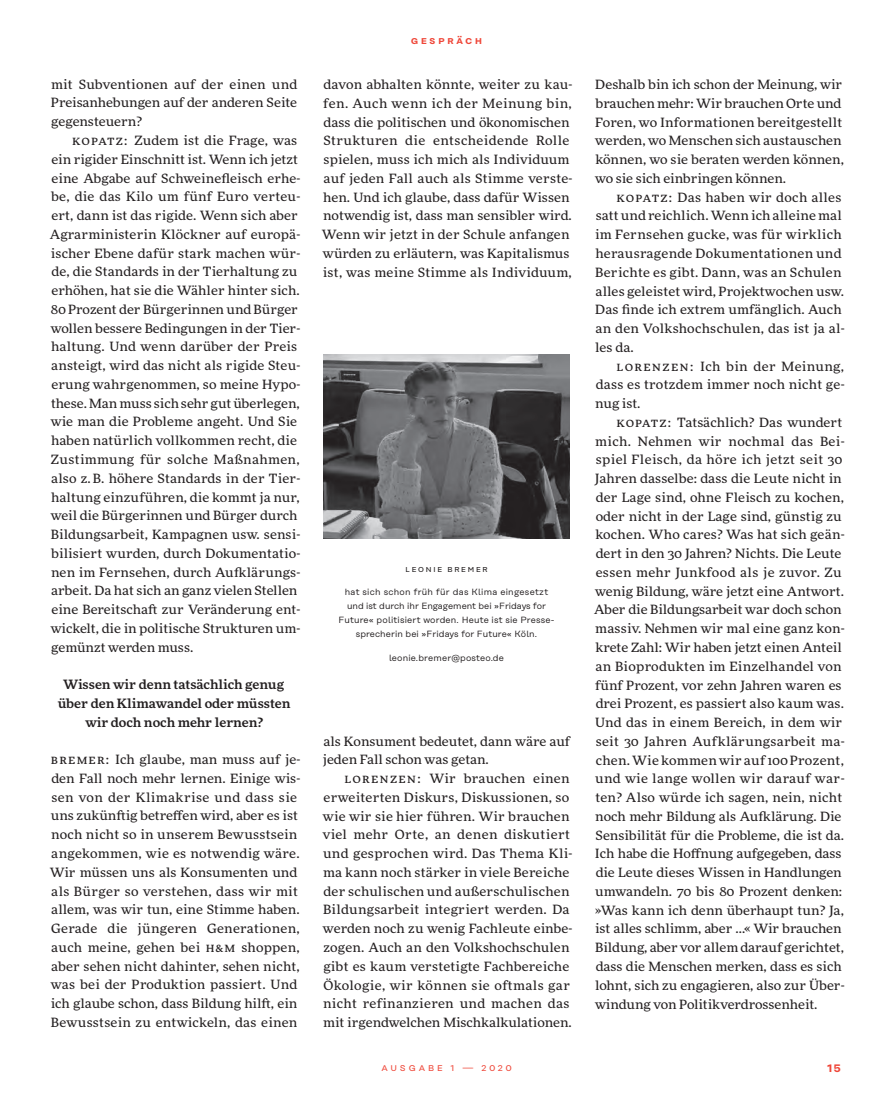
<style>
.page{position:relative;width:893px;height:1106px;background:#fff}
.page>*{position:absolute;margin:0;border:0;box-sizing:border-box;transform-origin:0 0}
.t1{font:600 13.5px "Rational Text";color:#ef4739}
.t2{font:expanded 12.75px/18.8px "More Pro";letter-spacing:.01em;color:#231f20}
.t3{font:500 expanded 12.75px/18.8px "More Pro";color:#231f20;text-align:center}
.t4{font:10.5px "Rational Text";letter-spacing:.22em;color:#ef4739}
.t5{font:600 10.5px "Rational Text";letter-spacing:.22em;color:#ef4739}
.t6{font:9px/14.1px "Rational Text";letter-spacing:.01em;color:#231f20;text-align:center}
.t7{font:9px "Rational Text";letter-spacing:.13em;color:#231f20}
</style>
<div class="page">
<img style="left:323px;top:355px;width:247px;height:183px">
<p class="t2" style="left:51px;top:74px;width:248px;text-align:justify">mit Subventionen auf der einen und Preisanhebungen auf der anderen Seite gegensteuern?</p>
<p class="t2" style="left:50px;top:130px;width:252px;text-indent:22px">Kopatz: Zudem ist die Frage, was ein rigider Einschnitt ist. Wenn ich jetzt eine Abgabe auf Schweinefleisch erhe&shy;be, die das Kilo um fünf Euro verteu&shy;ert, dann ist das rigide. Wenn sich aber Agrarministerin Klöckner auf europä&shy;ischer Ebene dafür stark machen wür&shy;de, die Standards in der Tierhaltung zu erhöhen, hat sie die Wähler hinter sich.<br>80 Prozent der Bürgerinnen und Bürger wollen bessere Bedingungen in der Tier&shy;haltung. Und wenn darüber der Preis ansteigt, wird das nicht als rigide Steu&shy;erung wahrgenommen, so meine Hypo&shy;these. Man muss sich sehr gut überlegen, wie man die Probleme angeht. Und Sie haben natürlich vollkommen recht, die Zustimmung für solche Maßnahmen, also z.B. höhere Standards in der Tier&shy;haltung einzuführen, die kommt ja nur, weil die Bürgerinnen und Bürger durch Bildungsarbeit, Kampagnen usw. sensi&shy;bilisiert wurden, durch Dokumentatio&shy;nen im Fernsehen, durch Aufklärungs&shy;arbeit. Da hat sich an ganz vielen Stellen eine Bereitschaft zur Veränderung ent&shy;wickelt, die in politische Strukturen um&shy;gemünzt werden muss.</p>
<p class="t3" style="left:58px;top:674px;width:234px">Wissen wir denn tatsächlich genug über den Klimawandel oder müssten wir doch noch mehr lernen?</p>
<p class="t2" style="left:50px;top:749px;width:252px">Bre me r: Ich glaube, man muss auf je&shy;den Fall noch mehr lernen. Einige wis&shy;sen von der Klimakrise und dass sie uns zukünftig betreffen wird, aber es ist noch nicht so in unserem Bewusstsein angekommen, wie es notwendig wäre.<br>Wir müssen uns als Konsumenten und als Bürger so verstehen, dass wir mit allem, was wir tun, eine Stimme haben.<br>Gerade die jüngeren Generationen, auch meine, gehen bei H&amp;M shoppen, aber sehen nicht dahinter, sehen nicht, was bei der Produktion passiert. Und ich glaube schon, dass Bildung hilft, ein Bewusstsein zu entwickeln, das einen</p>
<p class="t5" style="left:411px;top:34px;width:73px">g espräch</p>
<p class="t2" style="left:322px;top:74px;width:252px">davon abhalten könnte, weiter zu kau&shy;fen. Auch wenn ich der Meinung bin, dass die politischen und ökonomischen Strukturen die entscheidende Rolle spielen, muss ich mich als Individuum auf jeden Fall auch als Stimme verste&shy;hen. Und ich glaube, dass dafür Wissen notwendig ist, dass man sensibler wird.<br>Wenn wir jetzt in der Schule anfangen würden zu erläutern, was Kapitalismus ist, was meine Stimme als Individuum,</p>
<p class="t7" style="left:405px;top:563px;width:84px">Leon ie Brem er</p>
<p class="t6" style="left:338px;top:585px;width:217px">hat sich schon früh für das Klima eingesetzt und ist durch ihr Engagement bei »Fridays for Future« politisiert worden. Heute ist sie Presse&shy;sprecherin bei »Fridays for Future« Köln.</p>
<p class="t6" style="left:389px;top:650px;width:116px">leonie.bremer@posteo.de</p>
<p class="t2" style="left:323px;top:731px;width:249px">als Konsument bedeutet, dann wäre auf jeden Fall schon was getan.</p>
<p class="t2" style="left:323px;top:768px;width:251px;text-indent:22px">Lo ren zen : Wir brauchen einen erweiterten Diskurs, Diskussionen, so wie wir sie hier führen. Wir brauchen viel mehr Orte, an denen diskutiert und gesprochen wird. Das Thema Kli&shy;ma kann noch stärker in viele Bereiche der schulischen und außerschulischen Bildungsarbeit integriert werden. Da werden noch zu wenig Fachleute einbe&shy;zogen. Auch an den Volkshochschulen gibt es kaum verstetigte Fachbereiche Ökologie, wir können sie oftmals gar nicht refinanzieren und machen das mit irgendwelchen Mischkalkulationen.</p>
<p class="t2" style="left:595px;top:74px;width:250px">Deshalb bin ich schon der Meinung, wir brauchen mehr: Wir brauchen Orte und Foren, wo Informationen bereitgestellt werden, wo Menschen sich austauschen können, wo sie beraten werden können, wo sie sich einbringen können.</p>
<p class="t2" style="left:595px;top:187px;width:251px;text-indent:21px">Kopatz: Das haben wir doch alles satt und reichlich. Wenn ich alleine mal im Fernsehen gucke, was für wirklich herausragende Dokumentationen und Berichte es gibt. Dann, was an Schulen alles geleistet wird, Projektwochen usw.<br>Das finde ich extrem umfänglich. Auch an den Volkshochschulen, das ist ja al&shy;les da.</p>
<p class="t2" style="left:595px;top:356px;width:251px;text-align:justify;text-indent:21px">Lo ren zen : Ich bin der Meinung, dass es trotzdem immer noch nicht ge&shy;nug ist.</p>
<p class="t2" style="left:594px;top:412px;width:252px;text-indent:22px">Kopatz: Tatsächlich? Das wundert mich. Nehmen wir nochmal das Bei&shy;spiel Fleisch, da höre ich jetzt seit 30<br>Jahren dasselbe: dass die Leute nicht in der Lage sind, ohne Fleisch zu kochen, oder nicht in der Lage sind, günstig zu kochen. Who cares? Was hat sich geän&shy;dert in den 30 Jahren? Nichts. Die Leute essen mehr Junkfood als je zuvor. Zu wenig Bildung, wäre jetzt eine Antwort.<br>Aber die Bildungsarbeit war doch schon massiv. Nehmen wir mal eine ganz kon&shy;krete Zahl: Wir haben jetzt einen Anteil an Bioprodukten im Einzelhandel von fünf Prozent, vor zehn Jahren waren es drei Prozent, es passiert also kaum was.<br>Und das in einem Bereich, in dem wir seit 30 Jahren Aufklärungsarbeit ma&shy;chen. Wie kommen wir auf 100 Prozent, und wie lange wollen wir darauf war&shy;ten? Also würde ich sagen, nein, nicht noch mehr Bildung als Aufklärung. Die Sensibilität für die Probleme, die ist da.<br>Ich habe die Hoffnung aufgegeben, dass die Leute dieses Wissen in Handlungen umwandeln. 70 bis 80 Prozent denken: »Was kann ich denn überhaupt tun? Ja, ist alles schlimm, aber …« Wir brauchen Bildung, aber vor allem darauf gerichtet, dass die Menschen merken, dass es sich lohnt, sich zu engagieren, also zur Über&shy;windung von Politikverdrossenheit.</p>
<p class="t4" style="left:381px;top:1060px;width:132px">ausgabe 1 — 2020</p>
<p class="t1" style="left:827px;top:1059px;width:15px">15</p>
</div>
